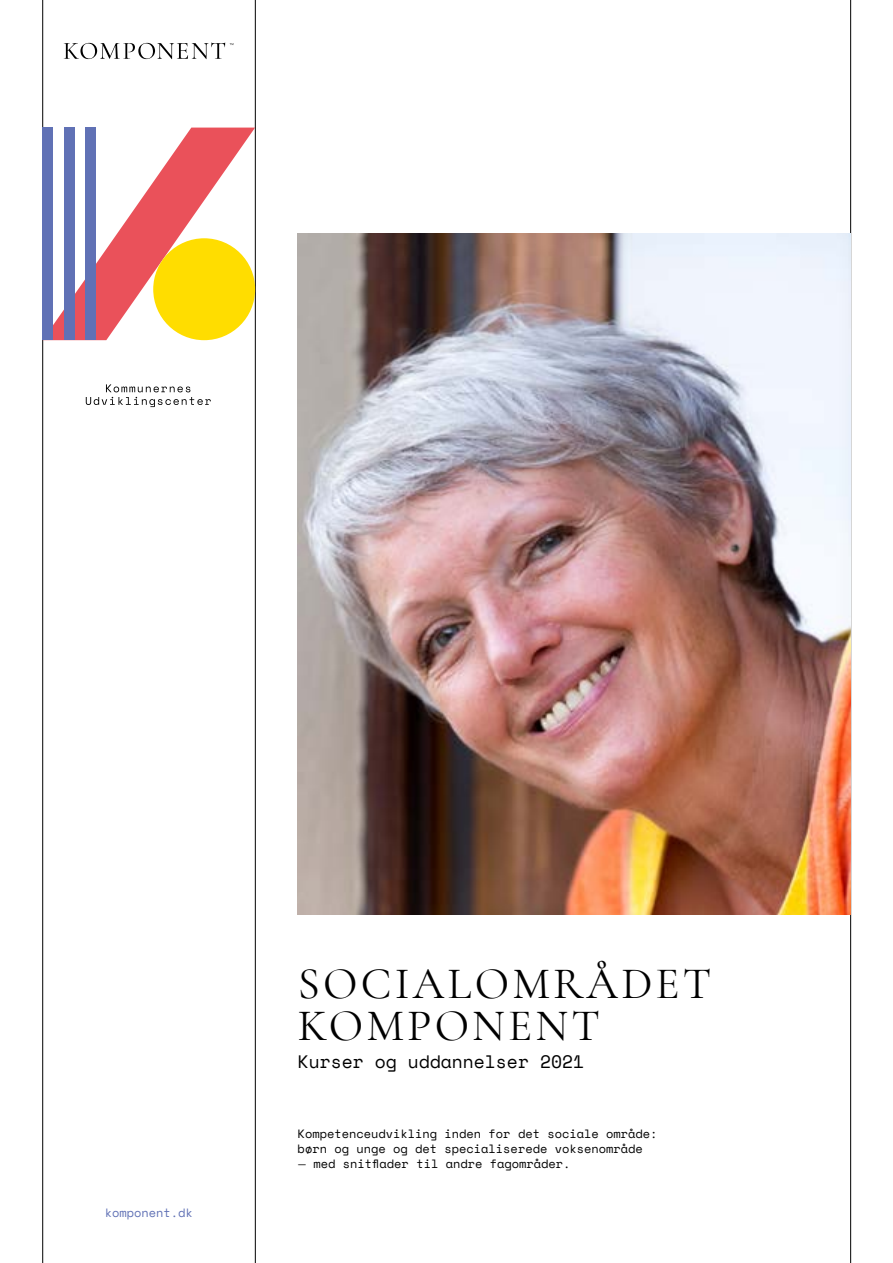
<style>
.page{position:relative;width:893px;height:1263px;background:#fff}
.page>*{position:absolute;margin:0;border:0;box-sizing:border-box;transform-origin:0 0}
.t1{font:45px/42px "Cormorant Garamond";letter-spacing:.07em;color:#000}
.t2{font:18px "Space Mono";color:#000}
.t3{font:12px/15px "Space Mono";color:#000}
.t4{font:12px "Space Mono";color:#6071b5}
.s1{font-family:"Cormorant Garamond";font-size:16.5px}
</style>
<div class="page">
<hr style="left:42px;top:0;width:1px;height:1263px;background:#000">
<hr style="left:850px;top:0;width:1px;height:1263px;background:#000">
<hr style="left:255px;top:0;width:1px;height:1263px;background:#000">
<svg style="left:53px;top:128px;width:202px;height:212px"></svg>
<div style="left:85px;top:128px;width:11px;height:212px;background:#6071b5"></div>
<div style="left:64px;top:128px;width:10px;height:212px;background:#6071b5"></div>
<div style="left:43px;top:128px;width:10px;height:212px;background:#6071b5"></div>
<div style="left:153px;top:238px;width:102px;height:102px;background:#fd0;border-radius:50%"></div>
<svg style="left:64px;top:43px;width:169px;height:16px"></svg>
<svg style="left:86px;top:384px;width:125px;height:23px"></svg>
<img style="left:298px;top:234px;width:552px;height:680px">
<p class="t4" style="left:105px;top:1204px;width:90px">komponent.dk</p>
<h1 class="t1" style="left:298px;top:963px;width:415px">SOCIALOMRÅDET<br>KOMPONENT</h1>
<h2 class="t2" style="left:298px;top:1049px;width:288px">Kurser og uddannelser 2021</h2>
<p class="t3" style="left:298px;top:1126px;width:361px">Kompetenceudvikling inden for det sociale område: børn og unge og det specialiserede voksenområde</p>
<p class="t3" style="left:298px;top:1156px;width:274px"><span class="s1">–</span> med snitflader til andre fagområder.</p>
</div>
